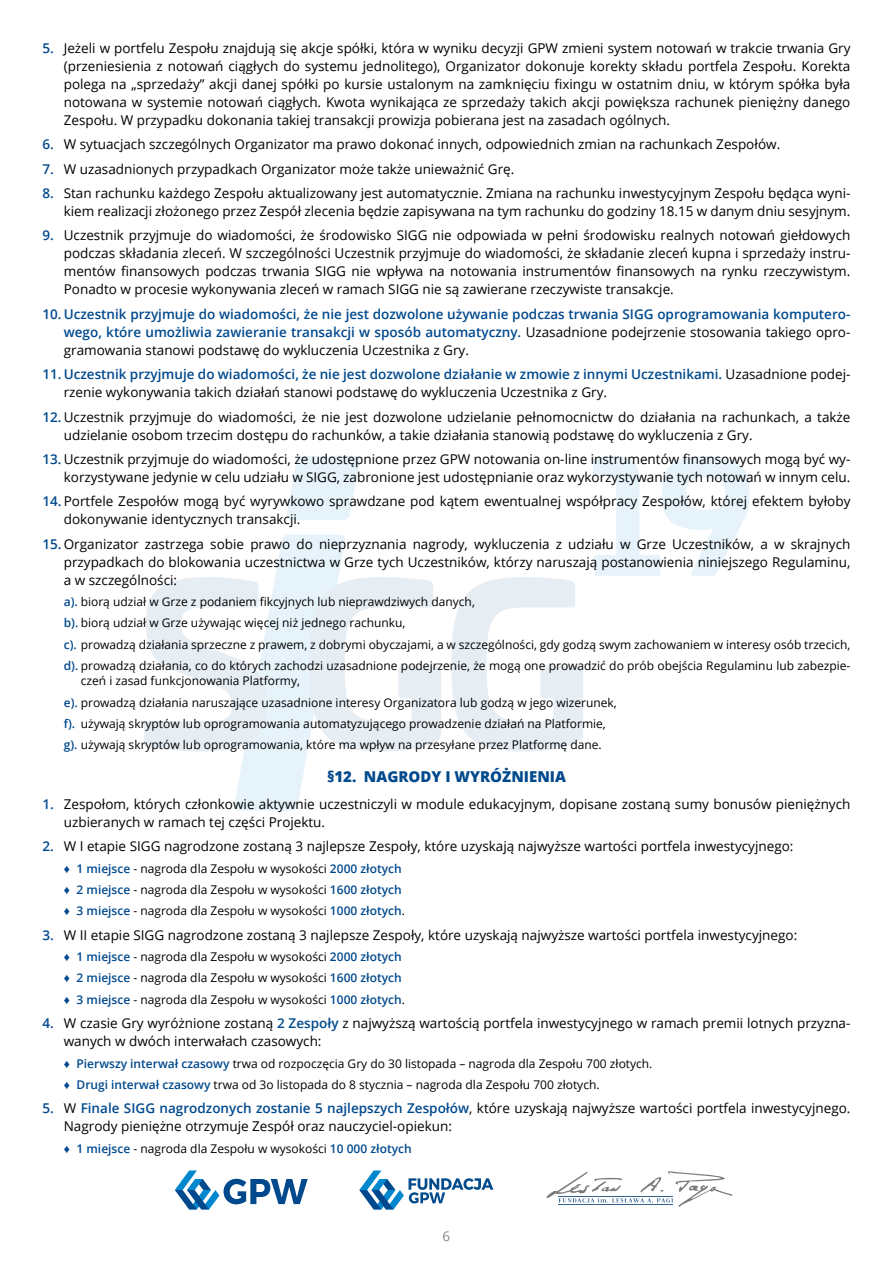
<style>
.page{position:relative;width:893px;height:1263px;background:#fff}
.page>*{position:absolute;margin:0;border:0;box-sizing:border-box;transform-origin:0 0}
.t1{font:800 15px "Open Sans";color:#00498d}
.t2{font:13.5px/18px "Open Sans";color:#000}
.t3{font:600 13.5px/18px "Open Sans";color:#00498d;text-align:justify}
.t4{font:13.5px "Open Sans";color:#878787}
.t5{font:12px/21.5px "Open Sans";color:#000}
.s1{font-weight:600;color:#00498d}
.s2{font-weight:400;color:#000}
.s3{font-family:"Arial";color:#00498d}
</style>
<div class="page">
<svg style="left:175px;top:1170px;width:133px;height:39px"></svg>
<svg style="left:359px;top:1170px;width:134px;height:39px"></svg>
<svg style="left:546px;top:1171px;width:187px;height:36px"></svg>
<hr style="left:559px;top:1196px;width:114px;height:1px;background:#316290">
<hr style="left:559px;top:1204px;width:114px;height:1px;background:#316290">
<svg style="left:287px;top:456px;width:73px;height:64px;background:#e9f4fa"></svg>
<svg style="left:451px;top:577px;width:132px;height:174px"></svg>
<svg style="left:144px;top:535px;width:297px;height:276px"></svg>
<svg style="left:593px;top:456px;width:156px;height:120px"></svg>
<p class="t2" style="left:64px;top:39px;width:788px;text-align:justify;text-indent:-21px"><span class="s1">5.</span> Jeżeli w portfelu Zespołu znajdują się akcje spółki, która w wyniku decyzji GPW zmieni system notowań w trakcie trwania Gry (przeniesienia z notowań ciągłych do systemu jednolitego), Organizator dokonuje korekty składu portfela Zespołu. Korekta polega na „sprzedaży” akcji danej spółki po kursie ustalonym na zamknięciu fixingu w ostatnim dniu, w którym spółka była notowana w systemie notowań ciągłych. Kwota wynikająca ze sprzedaży takich akcji powiększa rachunek pieniężny danego Zespołu. W przypadku dokonania takiej transakcji prowizja pobierana jest na zasadach ogólnych.</p>
<p class="t2" style="left:43px;top:135px;width:739px"><span class="s1">6.</span> W sytuacjach szczególnych Organizator ma prawo dokonać innych, odpowiednich zmian na rachunkach Zespołów.</p>
<p class="t2" style="left:43px;top:159px;width:473px"><span class="s1">7.</span> W uzasadnionych przypadkach Organizator może także unieważnić Grę.</p>
<p class="t2" style="left:43px;top:184px;width:809px;text-align:right"><span class="s1">8.</span> Stan rachunku każdego Zespołu aktualizowany jest automatycznie. Zmiana na rachunku inwestycyjnym Zespołu będąca wyni&shy;kiem realizacji złożonego przez Zespół zlecenia będzie zapisywana na tym rachunku do godziny 18.15 w danym dniu sesyjnym.</p>
<p class="t2" style="left:64px;top:226px;width:788px;text-align:justify;text-indent:-21px"><span class="s1">9.</span> Uczestnik przyjmuje do wiadomości, że środowisko SIGG nie odpowiada w pełni środowisku realnych notowań giełdowych podczas składania zleceń. W szczególności Uczestnik przyjmuje do wiadomości, że składanie zleceń kupna i sprzedaży instru&shy;mentów finansowych podczas trwania SIGG nie wpływa na notowania instrumentów finansowych na rynku rzeczywistym.<br>Ponadto w procesie wykonywania zleceń w ramach SIGG nie są zawierane rzeczywiste transakcje.</p>
<p class="t3" style="left:64px;top:305px;width:788px;text-indent:-21px">10. Uczestnik przyjmuje do wiadomości, że nie jest dozwolone używanie podczas trwania SIGG oprogramowania komputero&shy;wego, które umożliwia zawieranie transakcji w sposób automatyczny. <span class="s2">Uzasadnione podejrzenie stosowania takiego opro&shy;gramowania stanowi podstawę do wykluczenia Uczestnika z Gry.</span></p>
<p class="t2" style="left:64px;top:365px;width:788px;text-indent:-21px"><span class="s1">11. Uczestnik przyjmuje do wiadomości, że nie jest dozwolone działanie w zmowie z innymi Uczestnikami.</span> Uzasadnione podej&shy;rzenie wykonywania takich działań stanowi podstawę do wykluczenia Uczestnika z Gry.</p>
<p class="t2" style="left:64px;top:407px;width:788px;text-indent:-21px"><span class="s1">12.</span> Uczestnik przyjmuje do wiadomości, że nie jest dozwolone udzielanie pełnomocnictw do działania na rachunkach, a także udzielanie osobom trzecim dostępu do rachunków, a takie działania stanowią podstawę do wykluczenia z Gry.</p>
<p class="t2" style="left:43px;top:450px;width:809px;text-align:right"><span class="s1">13.</span> Uczestnik przyjmuje do wiadomości, że udostępnione przez GPW notowania on-line instrumentów finansowych mogą być wy&shy;korzystywane jedynie w celu udziału w SIGG, zabronione jest udostępnianie oraz wykorzystywanie tych notowań w innym celu.</p>
<p class="t2" style="left:64px;top:492px;width:788px;text-indent:-21px"><span class="s1">14.</span> Portfele Zespołów mogą być wyrywkowo sprawdzane pod kątem ewentualnej współpracy Zespołów, której efektem byłoby dokonywanie identycznych transakcji.</p>
<p class="t2" style="left:64px;top:534px;width:788px;text-align:justify;text-indent:-21px"><span class="s1">15.</span> Organizator zastrzega sobie prawo do nieprzyznania nagrody, wykluczenia z udziału w Grze Uczestników, a w skrajnych przypadkach do blokowania uczestnictwa w Grze tych Uczestników, którzy naruszają postanowienia niniejszego Regulaminu, a w szczególności:</p>
<p class="t5" style="left:64px;top:591px;width:788px"><span class="s1">a).</span> biorą udział w Grze z podaniem fikcyjnych lub nieprawdziwych danych,<br><span class="s1">b).</span> biorą udział w Grze używając więcej niż jednego rachunku,<br><span class="s1">c).</span> prowadzą działania sprzeczne z prawem, z dobrymi obyczajami, a w szczególności, gdy godzą swym zachowaniem w interesy osób trzecich, <span class="s1">d).</span> prowadzą działania, co do których zachodzi uzasadnione podejrzenie, że mogą one prowadzić do prób obejścia Regulaminu lub zabezpie-</p>
<p class="t5" style="left:64px;top:670px;width:555px;text-indent:17px">czeń i zasad funkcjonowania Platformy,<br><span class="s1">e).</span> prowadzą działania naruszające uzasadnione interesy Organizatora lub godzą w jego wizerunek, <span class="s1">f).</span> używają skryptów lub oprogramowania automatyzującego prowadzenie działań na Platformie, <span class="s1">g).</span> używają skryptów lub oprogramowania, które ma wpływ na przesyłane przez Platformę dane.</p>
<p class="t1" style="left:327px;top:765px;width:240px">§12. NAGRODY I WYRÓŻNIENIA</p>
<p class="t2" style="left:64px;top:794px;width:788px;text-indent:-21px"><span class="s1">1.</span> Zespołom, których członkowie aktywnie uczestniczyli w module edukacyjnym, dopisane zostaną sumy bonusów pieniężnych uzbieranych w ramach tej części Projektu.</p>
<p class="t2" style="left:43px;top:837px;width:752px"><span class="s1">2.</span> W I etapie SIGG nagrodzone zostaną 3 najlepsze Zespoły, które uzyskają najwyższe wartości portfela inwestycyjnego:</p>
<p class="t5" style="left:64px;top:857px;width:343px"><span class="s3">♦</span> <span class="s1">1 miejsce</span> - nagroda dla Zespołu w wysokości <span class="s1">2000 złotych </span><span class="s3">♦</span> <span class="s1">2 miejsce</span> - nagroda dla Zespołu w wysokości <span class="s1">1600 złotych </span><span class="s3">♦</span> <span class="s1">3 miejsce</span> - nagroda dla Zespołu w wysokości <span class="s1">1000 złotych</span>.</p>
<p class="t2" style="left:43px;top:925px;width:756px"><span class="s1">3.</span> W II etapie SIGG nagrodzone zostaną 3 najlepsze Zespoły, które uzyskają najwyższe wartości portfela inwestycyjnego:</p>
<p class="t5" style="left:64px;top:946px;width:343px"><span class="s3">♦</span> <span class="s1">1 miejsce</span> - nagroda dla Zespołu w wysokości <span class="s1">2000 złotych </span><span class="s3">♦</span> <span class="s1">2 miejsce</span> - nagroda dla Zespołu w wysokości <span class="s1">1600 złotych </span><span class="s3">♦</span> <span class="s1">3 miejsce</span> - nagroda dla Zespołu w wysokości <span class="s1">1000 złotych</span>.</p>
<p class="t2" style="left:64px;top:1014px;width:788px;text-indent:-21px"><span class="s1">4.</span> W czasie Gry wyróżnione zostaną <span class="s1">2 Zespoły</span> z najwyższą wartością portfela inwestycyjnego w ramach premii lotnych przyzna&shy;wanych w dwóch interwałach czasowych:</p>
<p class="t5" style="left:64px;top:1052px;width:590px"><span class="s3">♦</span> <span class="s1">Pierwszy interwał czasowy</span> trwa od rozpoczęcia Gry do 30 listopada – nagroda dla Zespołu 700 złotych. <span class="s3">♦</span> <span class="s1">Drugi interwał czasowy</span> trwa od 3o listopada do 8 stycznia – nagroda dla Zespołu 700 złotych.</p>
<p class="t2" style="left:64px;top:1099px;width:788px;text-indent:-21px"><span class="s1">5.</span> W <span class="s1">Finale SIGG nagrodzonych zostanie 5 najlepszych Zespołów</span>, które uzyskają najwyższe wartości portfela inwestycyjnego.<br>Nagrody pieniężne otrzymuje Zespół oraz nauczyciel-opiekun:</p>
<p class="t5" style="left:64px;top:1137px;width:349px"><span class="s3">♦</span> <span class="s1">1 miejsce</span> - nagroda dla Zespołu w wysokości <span class="s1">10 000 złotych</span></p>
<p class="t4" style="left:443px;top:1227px;width:9px">6</p>
</div>
